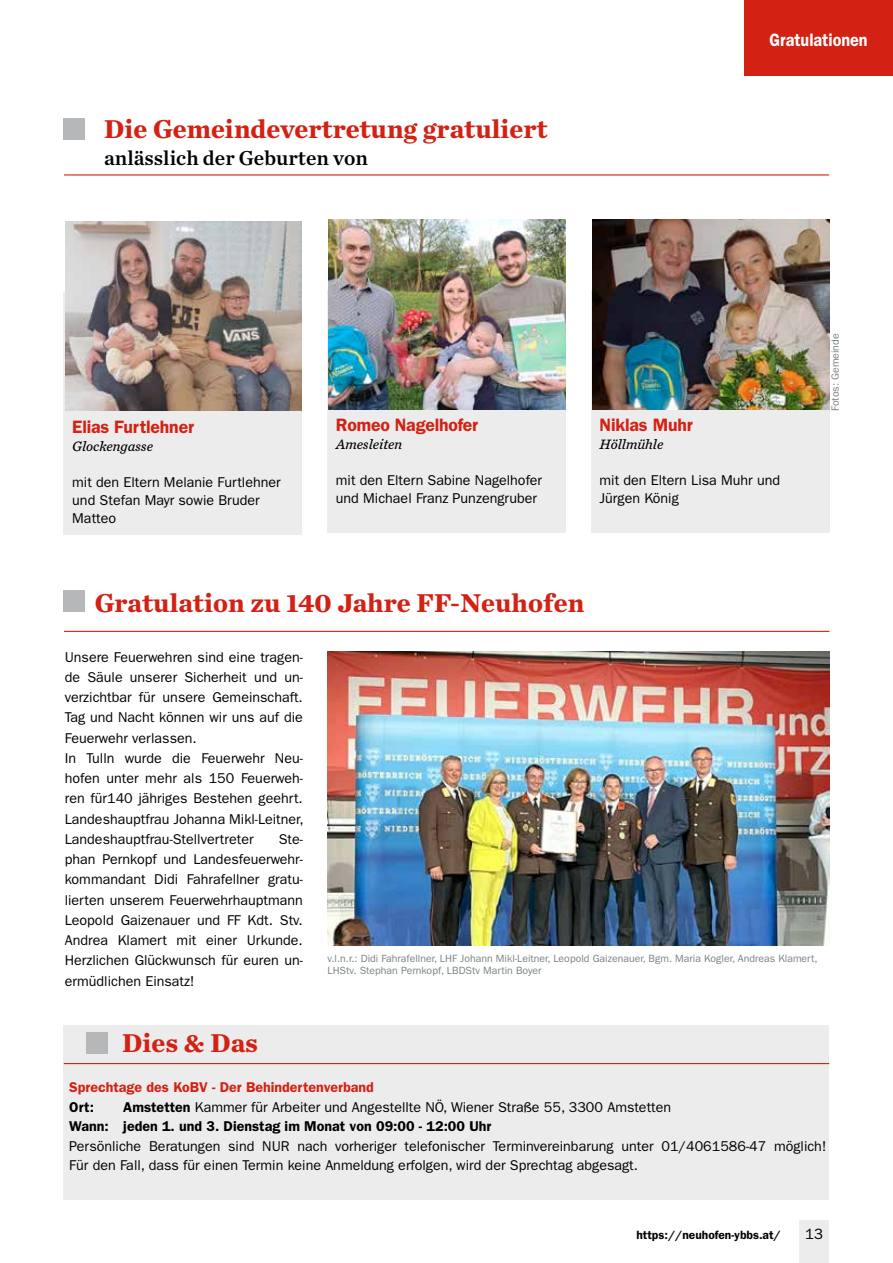
<style>
.page{position:relative;width:893px;height:1263px;background:#fff}
.page>*{position:absolute;margin:0;border:0;box-sizing:border-box;transform-origin:0 0}
.t1{font:700 27px "Chronicle Text G1";color:#d32114}
.t2{font:21px "Chronicle Text G1 Semi";color:#000}
.t3{font:600 18px "ITC Franklin Gothic Std";letter-spacing:-.01em;color:#d32114}
.t4{font:600 18px "ITC Franklin Gothic Std";color:#fff;scale:.9 1}
.t5{font:15px "ITC Franklin Gothic Std";color:#000}
.t6{font:14.25px/20.2px "ITC Franklin Gothic Std";color:#000}
.t7{font:600 14.25px "ITC Franklin Gothic Std";color:#d32114}
.t8{font:italic 14.25px "Chronicle Text G4";color:#000}
.t9{font:600 14.25px "ITC Franklin Gothic Std";color:#000}
.t10{font:600 12px "ITC Franklin Gothic Std";color:#000}
.t11{font:10.5px/12.6px "ITC Franklin Gothic Std";color:#7a8285}
.s1{font-weight:600}
</style>
<div class="page">
<div style="left:799px;top:1220px;width:30px;height:43px;background:#ececec"></div>
<div style="left:744px;top:0;width:149px;height:75px;background:#d32114"></div>
<div style="left:64px;top:118px;width:21px;height:21px;background:#b6b7b8"></div>
<div style="left:64px;top:292px;width:238px;height:242px;background:#ececec"></div>
<img style="left:65px;top:221px;width:237px;height:190px">
<div style="left:327px;top:291px;width:239px;height:242px;background:#ececec"></div>
<img style="left:329px;top:220px;width:237px;height:190px">
<div style="left:591px;top:291px;width:238px;height:242px;background:#ececec"></div>
<img style="left:592px;top:220px;width:237px;height:190px">
<hr style="left:64px;top:174px;width:765px;height:2px;background:#d32114">
<div style="left:64px;top:1025px;width:765px;height:174px;background:#ececec"></div>
<hr style="left:64px;top:1063px;width:765px;height:1px;background:#d32114">
<div style="left:86px;top:1032px;width:21px;height:21px;background:#b6b7b8"></div>
<div style="left:64px;top:591px;width:21px;height:21px;background:#b6b7b8"></div>
<hr style="left:64px;top:631px;width:765px;height:1px;background:#d32114">
<img style="left:327px;top:652px;width:502px;height:293px">
<h1 class="t1" style="left:104px;top:107px;width:445px">Die Gemeindevertretung gratuliert</h1>
<h2 class="t2" style="left:104px;top:142px;width:265px">anlässlich der Geburten von</h2>
<p class="t4" style="left:769px;top:29px;width:111px">Gratulationen</p>
<p class="t3" style="left:72px;top:416px;width:123px">Elias Furtlehner</p>
<p class="t8" style="left:72px;top:435px;width:82px">Glockengasse</p>
<p class="t6" style="left:72px;top:473px;width:210px;line-height:18px">mit den Eltern Melanie Furtlehner und Stefan Mayr sowie Bruder<br>Matteo</p>
<p class="t3" style="left:336px;top:415px;width:144px">Romeo Nagelhofer</p>
<p class="t8" style="left:336px;top:434px;width:68px">Amesleiten</p>
<p class="t6" style="left:336px;top:472px;width:208px;line-height:18px">mit den Eltern Sabine Nagelhofer und Michael Franz Punzengruber</p>
<p class="t3" style="left:600px;top:415px;width:95px">Niklas Muhr</p>
<p class="t8" style="left:600px;top:434px;width:65px">Höllmühle</p>
<p class="t6" style="left:600px;top:472px;width:182px;line-height:18px">mit den Eltern Lisa Muhr und<br>Jürgen König</p>
<p class="t11" style="left:829px;top:411px;width:79px;rotate:-90deg">Fotos: Gemeinde</p>
<h1 class="t1" style="left:95px;top:581px;width:491px">Gratulation zu 140 Jahre FF-Neuhofen</h1>
<p class="t6" style="left:65px;top:647px;width:240px">Unsere Feuerwehren sind eine tragen&shy;de Säule unserer Sicherheit und un&shy;verzichtbar für unsere Gemeinschaft.<br>Tag und Nacht können wir uns auf die Feuerwehr verlassen.<br>In Tulln wurde die Feuerwehr Neu&shy;hofen unter mehr als 150 Feuerweh&shy;ren für140 jähriges Bestehen geehrt.<br>Landeshauptfrau Johanna Mikl-Leitner, Landeshauptfrau-Stellvertreter</p>
<p class="t6" style="left:65px;top:829px;width:240px;text-align:justify;text-indent:214px">Ste&shy;phan Pernkopf und Landesfeuerwehr&shy;kommandant Didi Fahrafellner gratu&shy;lierten unserem Feuerwehrhauptmann Leopold Gaizenauer und FF Kdt. Stv.<br>Andrea Klamert mit einer Urkunde.<br>Herzlichen Glückwunsch für euren un&shy;ermüdlichen Einsatz!</p>
<p class="t11" style="left:327px;top:952px;width:492px">v.l.n.r.: Didi Fahrafellner, LHF Johann Mikl-Leitner, Leopold Gaizenauer, Bgm. Maria Kogler, Andreas Klamert,<br>LHStv. Stephan Pernkopf, LBDStv Martin Boyer</p>
<h1 class="t1" style="left:122px;top:1021px;width:137px">Dies &amp; Das</h1>
<p class="t7" style="left:69px;top:1079px;width:306px">Sprechtage des KoBV - Der Behindertenverband</p>
<p class="t9" style="left:69px;top:1098px;width:26px">Ort:</p>
<p class="t6" style="left:69px;top:1097px;width:603px;line-height:19.5px;text-indent:54px"><span class="s1">Amstetten</span> Kammer für Arbeiter und Angestellte NÖ, Wiener Straße 55, 3300 Amstetten<br><span class="s1">Wann: jeden 1. und 3. Dienstag im Monat von 09:00 - 12:00 Uhr</span></p>
<p class="t6" style="left:69px;top:1136px;width:758px;line-height:19.5px">Persönliche Beratungen sind NUR nach vorheriger telefonischer Terminvereinbarung unter 01/4061586-47 möglich!<br>Für den Fall, dass für einen Termin keine Anmeldung erfolgen, wird der Sprechtag abgesagt.</p>
<p class="t10" style="left:636px;top:1228px;width:146px">https://neuhofen-ybbs.at/</p>
<p class="t5" style="left:805px;top:1225px;width:19px">13</p>
</div>
